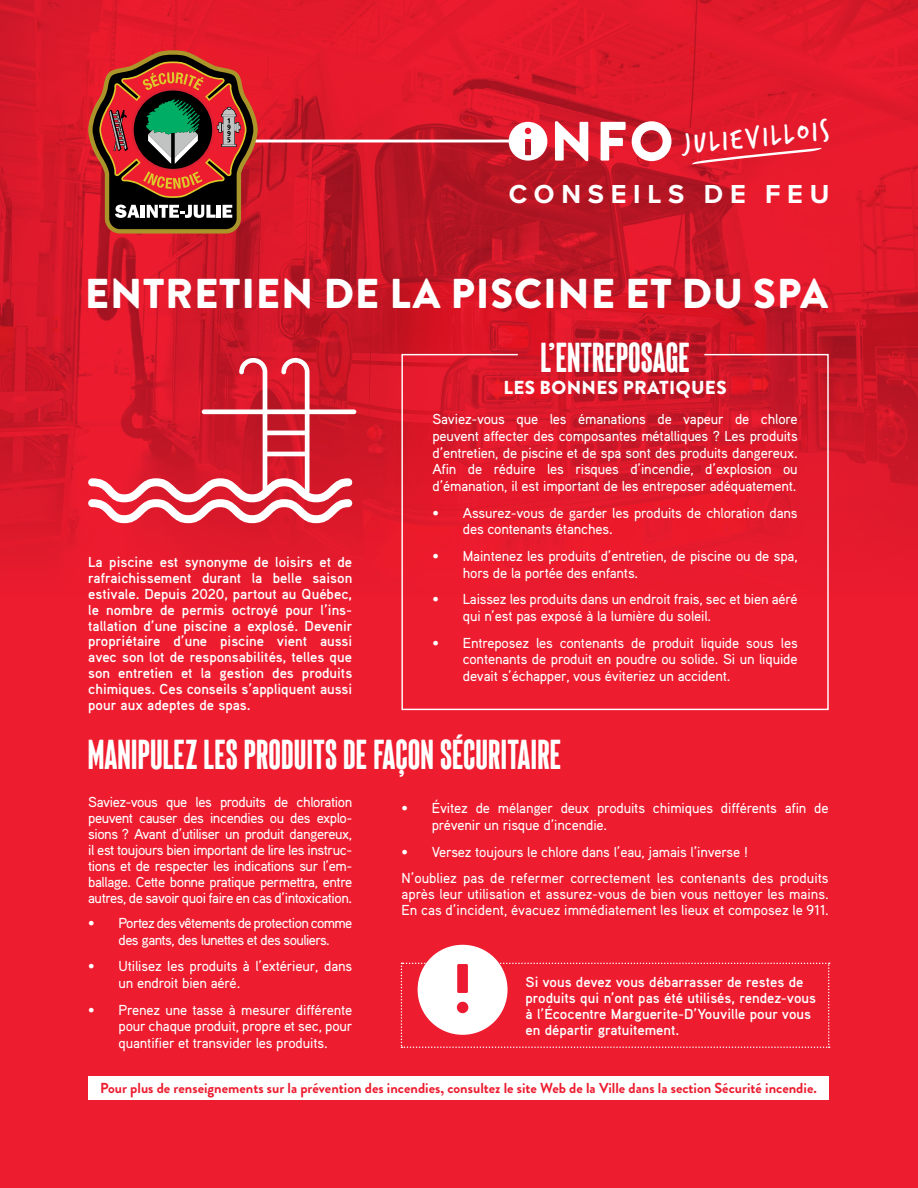
<style>
.page{position:relative;width:918px;height:1188px;background:#ed1c2f}
.page>*{position:absolute;margin:0;border:0;box-sizing:border-box;transform-origin:0 0}
.t1{font:900 55.35px "Brandon Grotesque";color:#fff}
.t2{font:900 41.7px "Brandon Grotesque";letter-spacing:.02em;color:#fff}
.t3{font:35.4px "Sherman Display";letter-spacing:.02em;color:#fff}
.t4{font:31.2px "Trash Hand";color:#fff}
.t5{font:700 27px "Proxima Nova";letter-spacing:.25em;color:#fff}
.t6{font:900 18.75px "Brandon Grotesque";letter-spacing:.02em;color:#fff}
.t7{font:500 14.4px/16.6px "Aaux Pro";letter-spacing:-.01em;color:#fff}
.t8{font:700 14.4px/15.9px "Aaux Pro";color:#fff;text-align:justify}
.t9{font:700 14.4px "Brandon Grotesque";color:#ed1c2f}
.t10{font:500 14.4px/16.6px "Aaux Pro";letter-spacing:-.04em;color:#fff;text-align:center}
</style>
<div class="page">
<img style="left:0;top:0;width:918px;height:567px">
<svg style="left:509px;top:122px;width:38px;height:39px"></svg>
<svg style="left:692px;top:148px;width:130px;height:16px"></svg>
<hr style="left:205px;top:140px;width:307px;height:2px;background:#fff">
<svg style="left:88px;top:50px;width:170px;height:184px"></svg>
<svg style="left:401px;top:353px;width:428px;height:358px"></svg>
<div style="left:88px;top:1076px;width:741px;height:24px;background:#fff"></div>
<svg style="left:88px;top:358px;width:268px;height:165px"></svg>
<div style="left:418px;top:945px;width:90px;height:90px;background:#fff;border-radius:50%"></div>
<svg style="left:401px;top:963px;width:429px;height:85px"></svg>
<h1 class="t1" style="left:550px;top:102px;width:125px">NFO</h1>
<h3 class="t4" style="left:683px;top:128px;width:147px;rotate:-5deg">juliEvillois</h3>
<h3 class="t5" style="left:509px;top:174px;width:322px">CONSEILS DE FEU</h3>
<h2 class="t2" style="left:85px;top:265px;width:745px">ENTRETIEN DE LA PISCINE ET DU SPA</h2>
<p class="t8" style="left:88px;top:554px;width:266px">La piscine est synonyme de loisirs et de rafraichissement durant la belle saison estivale. Depuis 2020, partout au Québec, le nombre de permis octroyé pour l’ins&shy;tallation d’une piscine a explosé. Devenir propriétaire d’une piscine vient aussi avec son lot de responsabilités, telles que son entretien et la gestion des produits chimiques. Ces conseils s’appliquent aussi pour aux adeptes de spas.</p>
<h3 class="t3" style="left:541px;top:331px;width:150px">L’ENTREPOSAGE</h3>
<h3 class="t6" style="left:503px;top:374px;width:225px">LES BONNES PRATIQUES</h3>
<p class="t7" style="left:432px;top:411px;width:367px;text-align:justify">Saviez-vous que les émanations de vapeur de chlore peuvent affecter des composantes métalliques ? Les produits d’entretien, de piscine et de spa sont des produits dangereux.<br>Afin de réduire les risques d’incendie, d’explosion ou d’émanation, il est important de les entreposer adéquatement.</p>
<p class="t7" style="left:463px;top:504px;width:336px;text-indent:-30px">• Assurez-vous de garder les produits de chloration dans des contenants étanches.</p>
<p class="t7" style="left:463px;top:547px;width:336px;text-indent:-30px">• Maintenez les produits d’entretien, de piscine ou de spa, hors de la portée des enfants.</p>
<p class="t7" style="left:463px;top:591px;width:336px;text-indent:-30px">• Laissez les produits dans un endroit frais, sec et bien aéré qui n’est pas exposé à la lumière du soleil.</p>
<p class="t7" style="left:463px;top:634px;width:336px;text-align:justify;text-indent:-30px">• Entreposez les contenants de produit liquide sous les contenants de produit en poudre ou solide. Si un liquide devait s’échapper, vous éviteriez un accident.</p>
<h3 class="t3" style="left:88px;top:729px;width:474px">MANIPULEZ LES PRODUITS DE FAÇON SÉCURITAIRE</h3>
<p class="t7" style="left:88px;top:794px;width:266px;line-height:15.9px;text-align:justify">Saviez-vous que les produits de chloration peuvent causer des incendies ou des explo&shy;sions ? Avant d’utiliser un produit dangereux, il est toujours bien important de lire les instruc&shy;tions et de respecter les indications sur l’em&shy;ballage. Cette bonne pratique permettra, entre autres, de savoir quoi faire en cas d’intoxication.</p>
<p class="t10" style="left:88px;top:914px;width:266px">• Portez des vêtements de protection comme des gants, des lunettes et des souliers.</p>
<p class="t7" style="left:119px;top:958px;width:235px;text-indent:-30px">• Utilisez les produits à l’extérieur, dans un endroit bien aéré.</p>
<p class="t7" style="left:119px;top:1001px;width:236px;text-align:justify;text-indent:-30px">• Prenez une tasse à mesurer différente pour chaque produit, propre et sec, pour quantifier et transvider les produits.</p>
<p class="t7" style="left:432px;top:800px;width:398px;text-indent:-30px">• Évitez de mélanger deux produits chimiques différents afin de prévenir un risque d’incendie.</p>
<p class="t7" style="left:401px;top:838px;width:429px;line-height:26.1px">• Versez toujours le chlore dans l’eau, jamais l’inverse !<br>N’oubliez pas de refermer correctement les contenants des produits</p>
<p class="t7" style="left:401px;top:885px;width:429px;line-height:15.9px">après leur utilisation et assurez-vous de bien vous nettoyer les mains.<br>En cas d’incident, évacuez immédiatement les lieux et composez le 911.</p>
<p class="t8" style="left:526px;top:974px;width:292px;text-align:left">Si vous devez vous débarrasser de restes de produits qui n’ont pas été utilisés, rendez-vous à l’Écocentre Marguerite-D’Youville pour vous en départir gratuitement.</p>
<p class="t9" style="left:100px;top:1078px;width:718px">Pour plus de renseignements sur la prévention des incendies, consultez le site Web de la Ville dans la section Sécurité incendie.</p>
</div>
